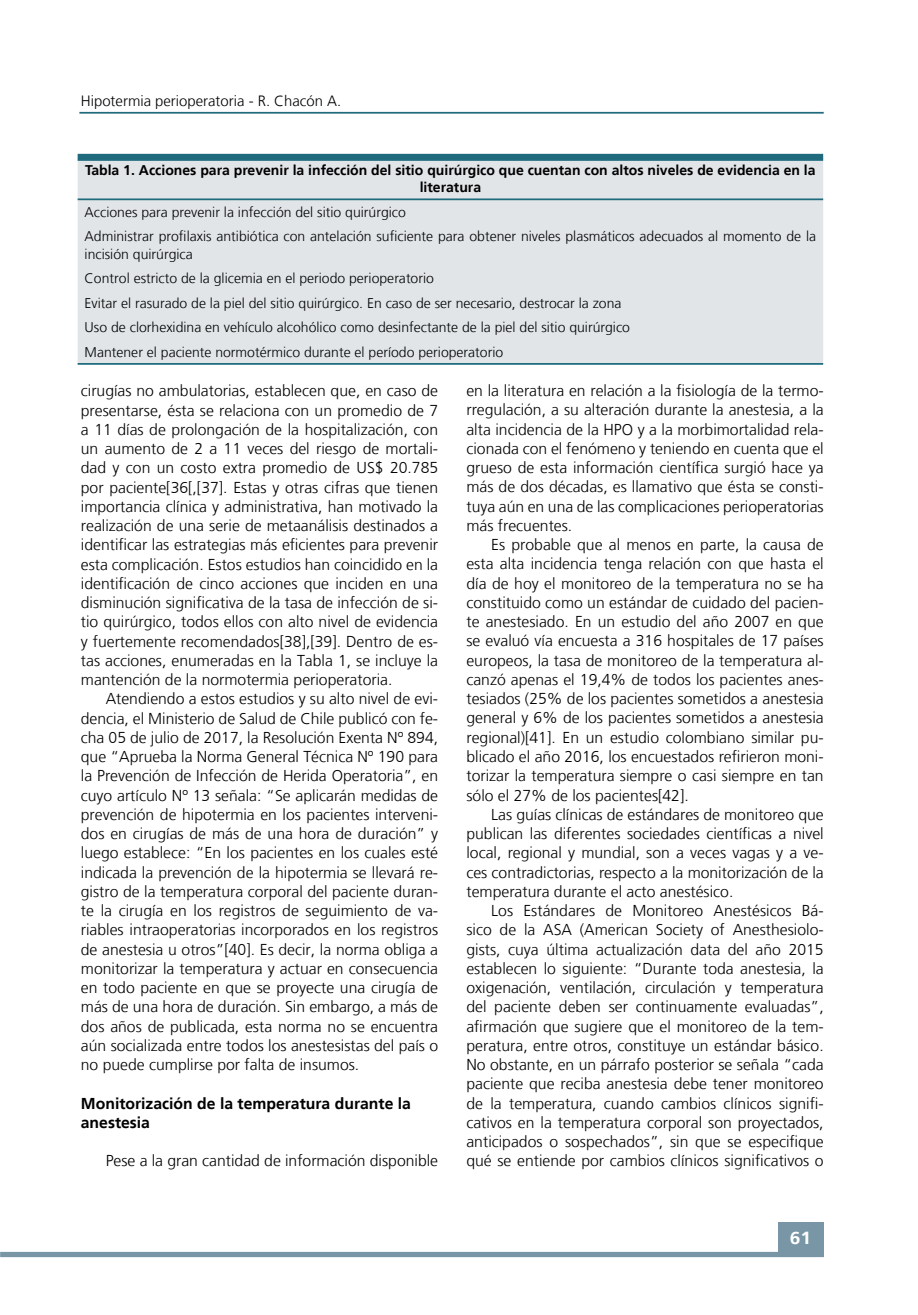
<style>
.page{position:relative;width:918px;height:1315px;background:#fff}
.page>*{position:absolute;margin:0;border:0;box-sizing:border-box;transform-origin:0 0}
.t1{font:700 17.5px "Frutiger LT";color:#fff;scale:1.1 1}
.t2{font:300 15.75px/19.2px "Frutiger LT";color:#000;text-align:justify}
.t3{font:700 15.75px/19.2px "Frutiger LT";color:#000}
.t4{font:300 14.88px "Frutiger LT";color:#000}
.t5{font:300 14px/24.5px "Frutiger LT";color:#000}
.t6{font:700 14px/17.5px "Frutiger LT";color:#000;text-align:center}
</style>
<div class="page">
<hr style="left:79px;top:112px;width:744px;height:2px;background:#1f6b7d">
<div style="left:778px;top:1222px;width:45px;height:34px;background:#7896a5"></div>
<div style="left:0;top:1251px;width:823px;height:6px;background:#7896a5"></div>
<div style="left:78px;top:161px;width:745px;height:202px;background:#e1e5e8"></div>
<div style="left:78px;top:154px;width:745px;height:7px;background:#1f6b7d"></div>
<hr style="left:78px;top:198px;width:745px;height:2px;background:#1f6b7d">
<hr style="left:78px;top:363px;width:745px;height:2px;background:#1f6b7d">
<p class="t4" style="left:81px;top:92px;width:262px">Hipotermia perioperatoria - R. Chacón A.</p>
<p class="t6" style="left:85px;top:161px;width:732px">Tabla 1. Acciones para prevenir la infección del sitio quirúrgico que cuentan con altos niveles de evidencia en la literatura</p>
<p class="t5" style="left:85px;top:200px;width:733px">Acciones para prevenir la infección del sitio quirúrgico<br>Administrar profilaxis antibiótica con antelación suficiente para obtener niveles plasmáticos adecuados al momento de la</p>
<p class="t5" style="left:85px;top:242px;width:547px">incisión quirúrgica<br>Control estricto de la glicemia en el periodo perioperatorio<br>Evitar el rasurado de la piel del sitio quirúrgico. En caso de ser necesario, destrocar la zona Uso de clorhexidina en vehículo alcohólico como desinfectante de la piel del sitio quirúrgico Mantener el paciente normotérmico durante el período perioperatorio</p>
<p class="t2" style="left:81px;top:381px;width:359px">cirugías no ambulatorias, establecen que, en caso de presentarse, ésta se relaciona con un promedio de 7 a 11 días de prolongación de la hospitalización, con un aumento de 2 a 11 veces del riesgo de mortali&shy;dad y con un costo extra promedio de US$ 20.785 por paciente[36[,[37]. Estas y otras cifras que tienen importancia clínica y administrativa, han motivado la realización de una serie de metaanálisis destinados a identificar las estrategias más eficientes para prevenir esta complicación. Estos estudios han coincidido en la identificación de cinco acciones que inciden en una disminución significativa de la tasa de infección de si&shy;tio quirúrgico, todos ellos con alto nivel de evidencia y fuertemente recomendados[38],[39]. Dentro de es&shy;tas acciones, enumeradas en la Tabla 1, se incluye la mantención de la normotermia perioperatoria.</p>
<p class="t2" style="left:81px;top:689px;width:359px;text-indent:25px">Atendiendo a estos estudios y su alto nivel de evi&shy;dencia, el Ministerio de Salud de Chile publicó con fe&shy;cha 05 de julio de 2017, la Resolución Exenta Nº 894, que “Aprueba la Norma General Técnica Nº 190 para la Prevención de Infección de Herida Operatoria”, en cuyo artículo Nº 13 señala: “Se aplicarán medidas de prevención de hipotermia en los pacientes interveni&shy;dos en cirugías de más de una hora de duración” y luego establece: “En los pacientes en los cuales esté indicada la prevención de la hipotermia se llevará re&shy;gistro de la temperatura corporal del paciente duran&shy;te la cirugía en los registros de seguimiento de va&shy;riables intraoperatorias incorporados en los registros de anestesia u otros”[40]. Es decir, la norma obliga a monitorizar la temperatura y actuar en consecuencia en todo paciente en que se proyecte una cirugía de más de una hora de duración. Sin embargo, a más de dos años de publicada, esta norma no se encuentra aún socializada entre todos los anestesistas del país o no puede cumplirse por falta de insumos.</p>
<p class="t3" style="left:81px;top:1093px;width:331px">Monitorización de la temperatura durante la anestesia</p>
<p class="t2" style="left:106px;top:1151px;width:334px">Pese a la gran cantidad de información disponible</p>
<p class="t2" style="left:466px;top:381px;width:359px">en la literatura en relación a la fisiología de la termo&shy;rregulación, a su alteración durante la anestesia, a la alta incidencia de la HPO y a la morbimortalidad rela&shy;cionada con el fenómeno y teniendo en cuenta que el grueso de esta información científica surgió hace ya más de dos décadas, es llamativo que ésta se consti&shy;tuya aún en una de las complicaciones perioperatorias más frecuentes.</p>
<p class="t2" style="left:466px;top:535px;width:359px;text-indent:25px">Es probable que al menos en parte, la causa de esta alta incidencia tenga relación con que hasta el día de hoy el monitoreo de la temperatura no se ha constituido como un estándar de cuidado del pacien&shy;te anestesiado. En un estudio del año 2007 en que se evaluó vía encuesta a 316 hospitales de 17 países europeos, la tasa de monitoreo de la temperatura al&shy;canzó apenas el 19,4% de todos los pacientes anes&shy;tesiados (25% de los pacientes sometidos a anestesia general y 6% de los pacientes sometidos a anestesia regional)[41]. En un estudio colombiano similar pu&shy;blicado el año 2016, los encuestados refirieron moni&shy;torizar la temperatura siempre o casi siempre en tan sólo el 27% de los pacientes[42].</p>
<p class="t2" style="left:466px;top:805px;width:359px;text-indent:25px">Las guías clínicas de estándares de monitoreo que publican las diferentes sociedades científicas a nivel local, regional y mundial, son a veces vagas y a ve&shy;ces contradictorias, respecto a la monitorización de la temperatura durante el acto anestésico.</p>
<p class="t2" style="left:466px;top:901px;width:359px;text-indent:25px">Los Estándares de Monitoreo Anestésicos Bá&shy;sico de la ASA (American Society of Anesthesiolo&shy;gists, cuya última actualización data del año 2015 establecen lo siguiente: “Durante toda anestesia, la oxigenación, ventilación, circulación y temperatura del paciente deben ser continuamente evaluadas”, afirmación que sugiere que el monitoreo de la tem&shy;peratura, entre otros, constituye un estándar básico.<br>No obstante, en un párrafo posterior se señala “cada paciente que reciba anestesia debe tener monitoreo de la temperatura, cuando cambios clínicos signifi&shy;cativos en la temperatura corporal son proyectados, anticipados o sospechados”, sin que se especifique qué se entiende por cambios clínicos significativos o</p>
<p class="t1" style="left:790px;top:1227px;width:21px">61</p>
</div>
